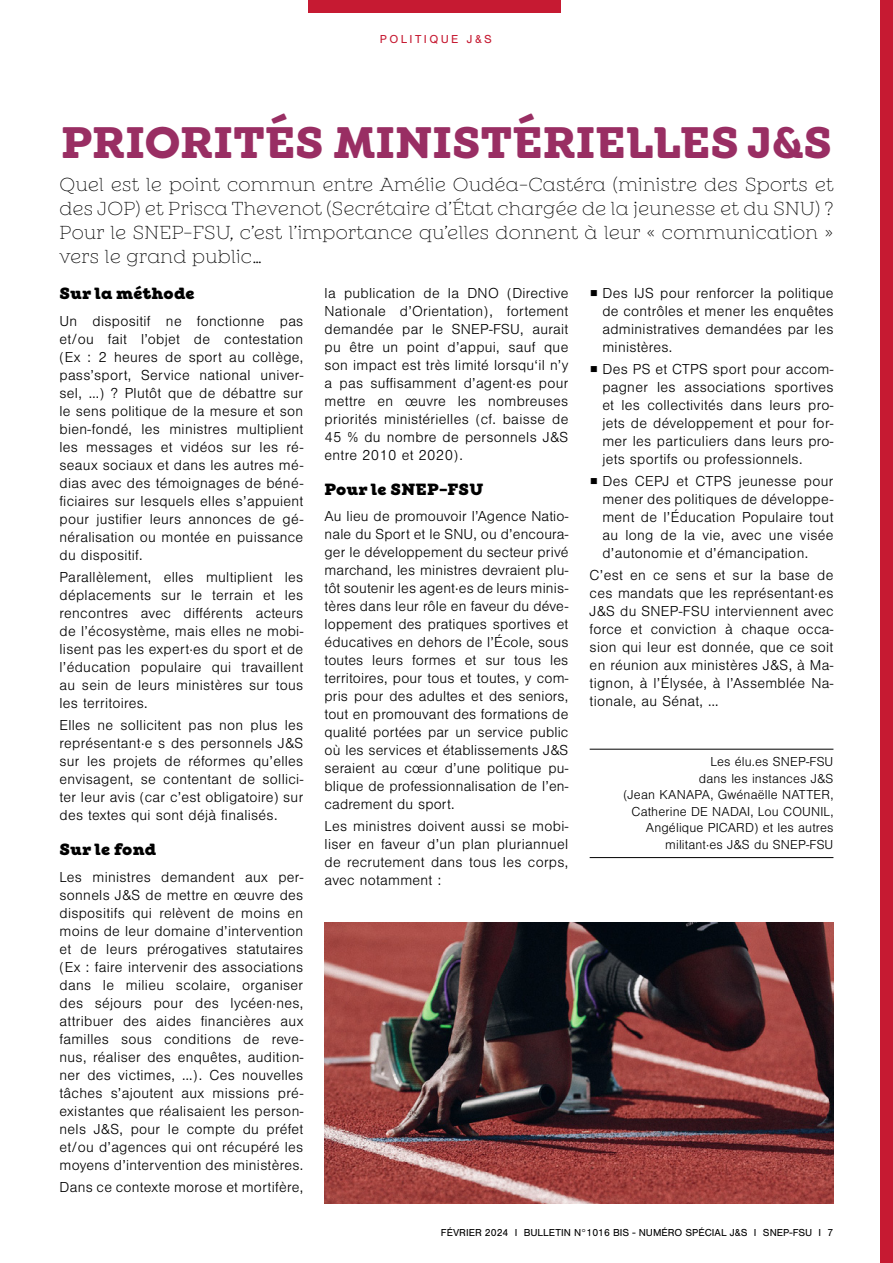
<style>
.page{position:relative;width:893px;height:1263px;background:#fff}
.page>*{position:absolute;margin:0;border:0;box-sizing:border-box;transform-origin:0 0}
.t1{font:700 45px "Winden Alt";color:#992e63}
.t2{font:300 19.5px/24px "Winden Alt";letter-spacing:.02em;color:#000;text-align:justify}
.t3{font:900 16.5px "Winden Alt";letter-spacing:.02em;color:#000}
.t4{font:300 15px/18px "Nimbus San";letter-spacing:.02em;color:#000;text-align:justify}
.t5{font:300 13.5px/16.5px "Nimbus San";letter-spacing:.01em;color:#000;text-align:right}
.t6{font:12px "Nimbus San";letter-spacing:.2em;color:#c61a32}
.t7{font:10.5px "Nimbus San";color:#000}
.s1{font-family:"Source Sans Pro";font-weight:200}
</style>
<div class="page">
<hr style="left:590px;top:749px;width:243px;height:1px;background:#000">
<hr style="left:590px;top:857px;width:243px;height:1px;background:#000">
<div style="left:308px;top:0;width:253px;height:13px;background:#c61a32"></div>
<div style="left:880px;top:0;width:13px;height:1263px;background:#c61a32"></div>
<img style="left:325px;top:923px;width:508px;height:280px">
<p class="t6" style="left:380px;top:32px;width:114px">POLITIQUE J&amp;S</p>
<h1 class="t1" style="left:61px;top:113px;width:772px">PRIORITÉS MINISTÉRIELLES J&amp;S</h1>
<p class="t2" style="left:60px;top:172px;width:775px">Quel est le point commun entre Amélie Oudéa-Castéra (ministre des Sports et des JOP) et Prisca Thevenot (Secrétaire d’État chargée de la jeunesse et du SNU) ?<br>Pour le SNEP-FSU, c’est l’importance qu’elles donnent à leur « communication » vers le grand public…</p>
<p class="t3" style="left:60px;top:282px;width:137px">Sur la méthode</p>
<p class="t4" style="left:60px;top:312px;width:245px">Un dispositif ne fonctionne pas et/ou fait l’objet de contestation (Ex : 2 heures de sport au collège, pass’sport, Service national univer&shy;sel, …) ? Plutôt que de débattre sur le sens politique de la mesure et son bien-fondé, les ministres multiplient les messages et vidéos sur les ré&shy;seaux sociaux et dans les autres mé&shy;dias avec des témoignages de béné&shy;ficiaires sur lesquels elles s’appuient pour justifier leurs annonces de gé&shy;néralisation ou montée en puissance du dispositif.</p>
<p class="t4" style="left:60px;top:568px;width:245px">Parallèlement, elles multiplient les déplacements sur le terrain et les rencontres avec différents acteurs de l’écosystème, mais elles ne mobi&shy;lisent pas les expert·es du sport et de l’éducation populaire qui travaillent au sein de leurs ministères sur tous les territoires.</p>
<p class="t4" style="left:60px;top:716px;width:245px">Elles ne sollicitent pas non plus les représentant·e s des personnels J&amp;S sur les projets de réformes qu’elles envisagent, se contentant de sollici&shy;ter leur avis (car c’est obligatoire) sur des textes qui sont déjà finalisés.</p>
<p class="t3" style="left:60px;top:838px;width:98px">Sur le fond</p>
<p class="t4" style="left:60px;top:868px;width:245px">Les ministres demandent aux per&shy;sonnels J&amp;S de mettre en œuvre des dispositifs qui relèvent de moins en moins de leur domaine d’intervention et de leurs prérogatives statutaires (Ex : faire intervenir des associations dans le milieu scolaire, organiser des séjours pour des lycéen·nes, attribuer des aides financières aux familles sous conditions de reve&shy;nus, réaliser des enquêtes, audition&shy;ner des victimes, …). Ces nouvelles tâches s’ajoutent aux missions pré&shy;existantes que réalisaient les person&shy;nels J&amp;S, pour le compte du préfet et/ou d’agences qui ont récupéré les moyens d’intervention des ministères.</p>
<p class="t4" style="left:60px;top:1178px;width:245px">Dans ce contexte morose et mortifère,</p>
<p class="t4" style="left:325px;top:284px;width:245px">la publication de la DNO (Directive Nationale d’Orientation), fortement demandée par le SNEP-FSU, aurait pu être un point d’appui, sauf que son impact est très limité lorsqu‘il n’y a pas suffisamment d’agent·es pour mettre en œuvre les nombreuses priorités ministérielles (cf. baisse de 45 % du nombre de personnels J&amp;S entre 2010 et 2020).</p>
<p class="t3" style="left:325px;top:478px;width:160px">Pour le SNEP-FSU</p>
<p class="t4" style="left:325px;top:508px;width:245px">Au lieu de promouvoir l’Agence Natio&shy;nale du Sport et le SNU, ou d’encoura&shy;ger le développement du secteur privé marchand, les ministres devraient plu&shy;tôt soutenir les agent·es de leurs minis&shy;tères dans leur rôle en faveur du déve&shy;loppement des pratiques sportives et éducatives en dehors de l’École, sous toutes leurs formes et sur tous les territoires, pour tous et toutes, y com&shy;pris pour des adultes et des seniors, tout en promouvant des formations de qualité portées par un service public où les services et établissements J&amp;S seraient au cœur d’une politique pu&shy;blique de professionnalisation de l’en&shy;cadrement du sport.</p>
<p class="t4" style="left:325px;top:818px;width:245px">Les ministres doivent aussi se mobi&shy;liser en faveur d’un plan pluriannuel de recrutement dans tous les corps, avec notamment :</p>
<p class="t4" style="left:602px;top:284px;width:233px;text-indent:-13px"><span class="s1">■</span> Des IJS pour renforcer la politique de contrôles et mener les enquêtes administratives demandées par les ministères.</p>
<p class="t4" style="left:602px;top:360px;width:233px;text-indent:-13px"><span class="s1">■</span> Des PS et CTPS sport pour accom&shy;pagner les associations sportives et les collectivités dans leurs pro&shy;jets de développement et pour for&shy;mer les particuliers dans leurs pro&shy;jets sportifs ou professionnels.</p>
<p class="t4" style="left:602px;top:472px;width:233px;text-indent:-13px"><span class="s1">■</span> Des CEPJ et CTPS jeunesse pour mener des politiques de développe&shy;ment de l’Éducation Populaire tout au long de la vie, avec une visée d’autonomie et d’émancipation.</p>
<p class="t4" style="left:590px;top:567px;width:245px">C’est en ce sens et sur la base de ces mandats que les représentant·es J&amp;S du SNEP-FSU interviennent avec force et conviction à chaque occa&shy;sion qui leur est donnée, que ce soit en réunion aux ministères J&amp;S, à Ma&shy;tignon, à l’Élysée, à l’Assemblée Na&shy;tionale, au Sénat, …</p>
<p class="t5" style="left:623px;top:754px;width:212px">Les élu.es SNEP-FSU<br>dans les instances J&amp;S<br>(Jean KANAPA, Gwénaëlle NATTER,<br>Catherine DE NADAI, Lou COUNIL,<br>Angélique PICARD) et les autres militant·es J&amp;S du SNEP-FSU</p>
<p class="t7" style="left:441px;top:1227px;width:394px">FÉVRIER 2024 I BULLETIN N°1016 BIS - NUMÉRO SPÉCIAL J&amp;S I SNEP-FSU I 7</p>
</div>
